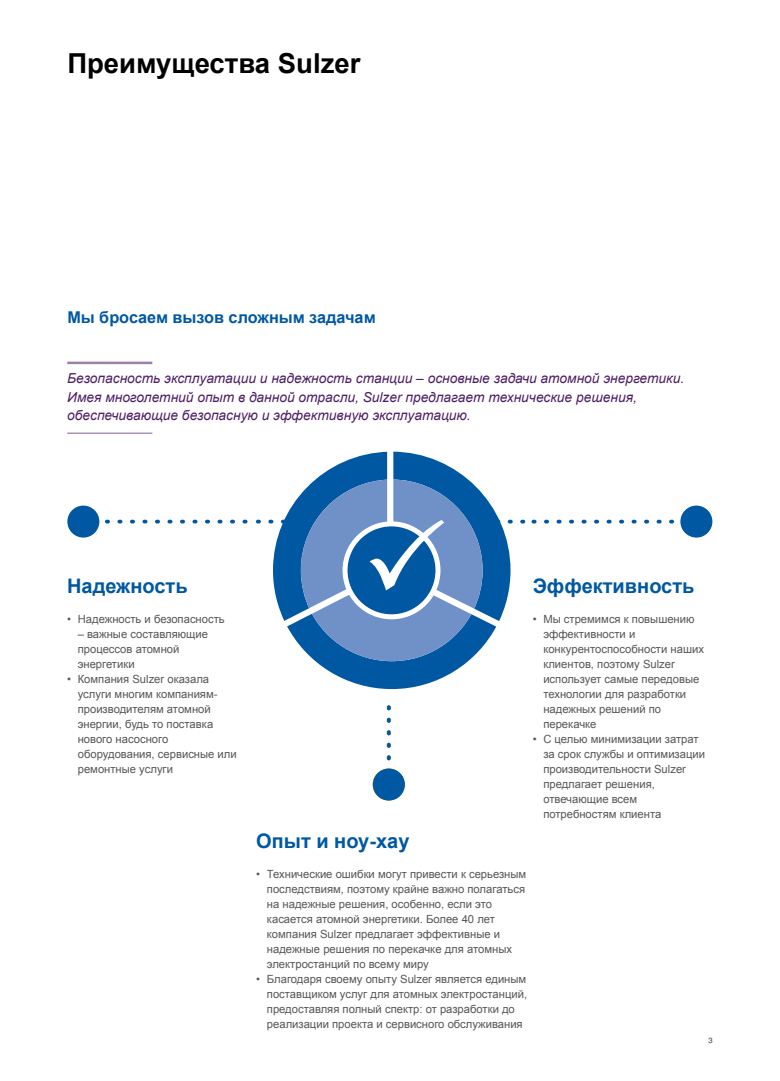
<style>
.page{position:relative;width:780px;height:1081px;background:#fff}
.page>*{position:absolute;margin:0;border:0;box-sizing:border-box;transform-origin:0 0}
.Title-1{font:700 27.5px "Arial";color:#000}
.Advantages_title{font:700 20px "Arial";color:#0058a2}
.Title-2{font:700 16.25px "Arial";color:#0058a2}
.Lead_text{font:italic 13.75px/18.8px "Arial";color:#4d1e65}
.t1{font:11.25px/15px "Arial";color:#575756}
.page{font:300 7.5px "Helvetica Neue LT Com";color:#000}
</style>
<div class="page">
<div style="left:67px;top:505px;width:32px;height:32px;background:#0058a2;border-radius:50%"></div>
<div style="left:680px;top:505px;width:32px;height:32px;background:#0058a2;border-radius:50%"></div>
<svg style="left:105px;top:520px;width:142px;height:3px"></svg>
<svg style="left:531px;top:520px;width:143px;height:3px"></svg>
<svg style="left:372px;top:768px;width:32px;height:32px"></svg>
<svg style="left:386px;top:705px;width:5px;height:55px"></svg>
<div style="left:373px;top:768px;width:32px;height:32px;background:#0058a2;border-radius:50%"></div>
<svg style="left:256px;top:451px;width:269px;height:238px"></svg>
<hr style="left:67px;top:362px;width:85px;height:2px;background:#997fa9">
<hr style="left:67px;top:432px;width:85px;height:2px;background:#997fa9">
<p class="Title-1" style="left:67px;top:45px;width:294px">Преимущества Sulzer</p>
<p class="Title-2" style="left:67px;top:307px;width:310px">Мы бросаем вызов сложным задачам</p>
<p class="Lead_text" style="left:67px;top:369px;width:618px">Безопасность эксплуатации и надежность станции – основные задачи атомной энергетики.<br>Имея многолетний опыт в данной отрасли, Sulzer предлагает технические решения, обеспечивающие безопасную и эффективную эксплуатацию.</p>
<p class="Advantages_title" style="left:67px;top:573px;width:122px">Надежность</p>
<p class="t1" style="left:67px;top:612px;width:159px">• Надежность и безопасность</p>
<p class="t1" style="left:78px;top:627px;width:132px">– важные составляющие процессов атомной энергетики</p>
<p class="t1" style="left:78px;top:672px;width:160px;text-indent:-11px">• Компания Sulzer оказала услуги многим компаниям&shy;производителям атомной энергии, будь то поставка нового насосного оборудования, сервисные или ремонтные услуги</p>
<p class="Advantages_title" style="left:532px;top:573px;width:163px">Эффективность</p>
<p class="t1" style="left:543px;top:612px;width:162px;text-indent:-11px">• Мы стремимся к повышению эффективности и конкурентоспособности наших клиентов, поэтому Sulzer использует самые передовые технологии для разработки надежных решений по перекачке</p>
<p class="t1" style="left:543px;top:732px;width:163px;text-indent:-11px">• С целью минимизации затрат за срок службы и оптимизации производительности Sulzer предлагает решения, отвечающие всем потребностям клиента</p>
<p class="Advantages_title" style="left:256px;top:828px;width:155px">Опыт и ноу-хау</p>
<p class="t1" style="left:267px;top:867px;width:261px;text-indent:-11px">• Технические ошибки могут привести к серьезным последствиям, поэтому крайне важно полагаться на надежные решения, особенно, если это касается атомной энергетики. Более 40 лет компания Sulzer предлагает эффективные и надежные решения по перекачке для атомных электростанций по всему миру</p>
<p class="t1" style="left:267px;top:972px;width:262px;text-indent:-11px">• Благодаря своему опыту Sulzer является единым поставщиком услуг для атомных электростанций, предоставляя полный спектр: от разработки до реализации проекта и сервисного обслуживания</p>
<p class="page" style="left:708px;top:1036px;width:6px">3</p>
</div>
